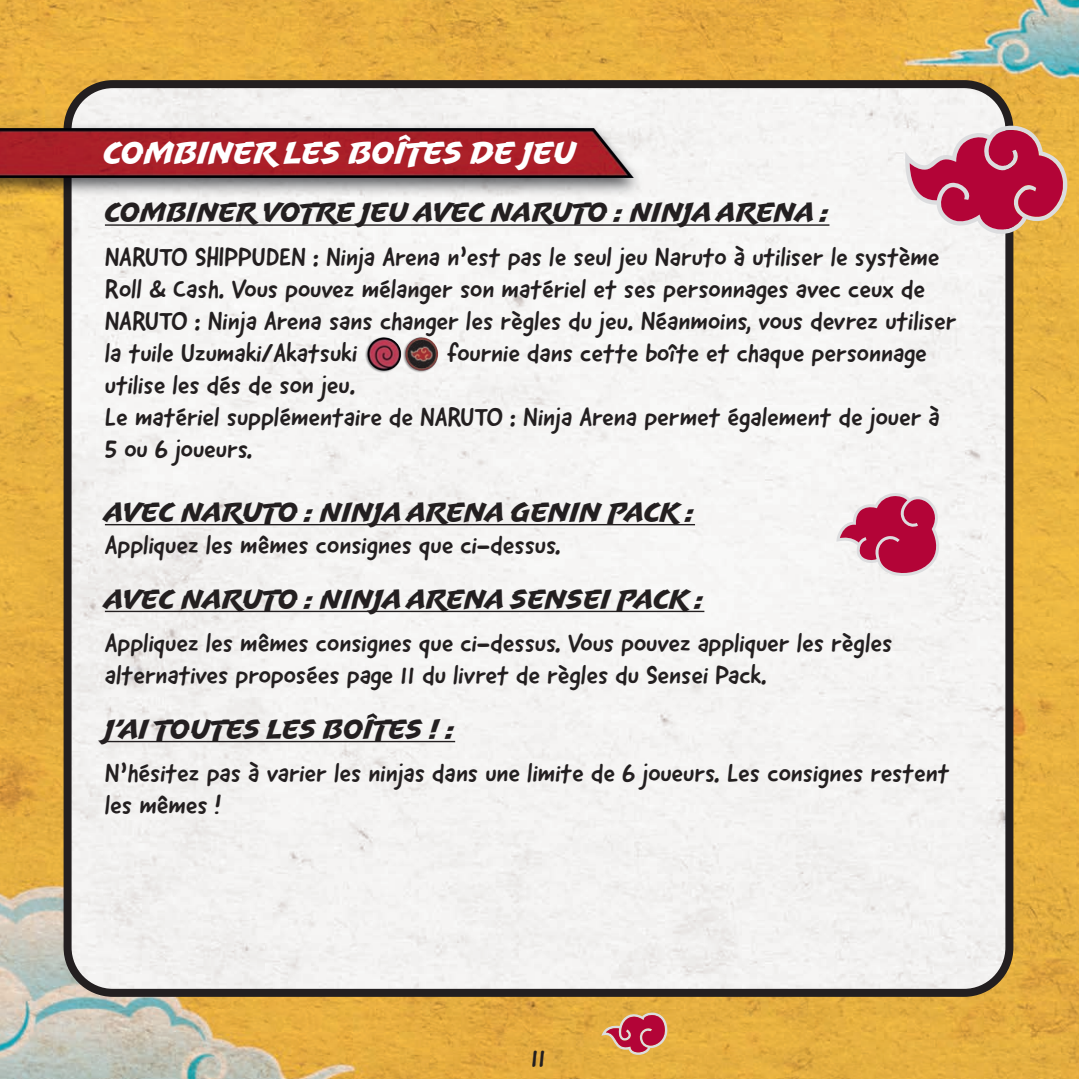
<style>
.page{position:relative;width:1079px;height:1079px;background:#fff}
.page>*{position:absolute;margin:0;border:0;box-sizing:border-box;transform-origin:0 0}
.t1{font:32px "Uppercut Angle";color:#fff}
.sous-titre{font:28px "Uppercut Angle";color:#231f20}
.t2{font:26px/32px "Good Dog New";color:#231f20}
</style>
<div class="page">
<img style="left:0;top:0;width:1078px;height:1078px">
<div style="left:68px;top:84px;width:941px;height:908px;background:#f5f4f3"></div>
<div style="left:64px;top:80px;width:949px;height:916px;border:8px solid #231f20;border-radius:45px"></div>
<hr style="left:105px;top:224px;width:724px;height:2px;background:#231f20">
<hr style="left:105px;top:524px;width:589px;height:1px;background:#231f20">
<hr style="left:105px;top:610px;width:599px;height:2px;background:#231f20">
<hr style="left:105px;top:740px;width:350px;height:2px;background:#231f20">
<img style="left:364px;top:336px;width:75px;height:36px">
<svg style="left:601px;top:1011px;width:67px;height:43px;background:#cc6b57"></svg>
<img style="left:0;top:118px;width:650px;height:86px">
<svg style="left:836px;top:492px;width:106px;height:85px"></svg>
<svg style="left:904px;top:124px;width:162px;height:111px"></svg>
<p class="t1" style="left:103px;top:134px;width:474px">COMBINER LES BOÎTES DE JEU</p>
<p class="sous-titre" style="left:105px;top:196px;width:725px">COMBINER VOTRE JEU AVEC NARUTO : NINJA ARENA :</p>
<p class="t2" style="left:105px;top:240px;width:852px">NARUTO SHIPPUDEN : Ninja Arena n’est pas le seul jeu Naruto à utiliser le système Roll &amp; Cash. Vous pouvez mélanger son matériel et ses personnages avec ceux de NARUTO : Ninja Arena sans changer les règles du jeu. Néanmoins, vous devrez utiliser la tuile Uzumaki/Akatsuki</p>
<p class="t2" style="left:447px;top:336px;width:481px">fournie dans cette boîte et chaque personnage</p>
<p class="t2" style="left:105px;top:368px;width:252px">utilise les dés de son jeu.</p>
<p class="t2" style="left:105px;top:400px;width:836px">Le matériel supplémentaire de NARUTO : Ninja Arena permet également de jouer à<br>5 ou 6 joueurs.</p>
<p class="sous-titre" style="left:105px;top:495px;width:591px">AVEC NARUTO : NINJA ARENA GENIN PACK :</p>
<p class="t2" style="left:105px;top:528px;width:457px">Appliquez les mêmes consignes que ci-dessus.</p>
<p class="sous-titre" style="left:105px;top:582px;width:600px">AVEC NARUTO : NINJA ARENA SENSEI PACK :</p>
<p class="t2" style="left:105px;top:626px;width:788px">Appliquez les mêmes consignes que ci-dessus. Vous pouvez appliquer les règles alternatives proposées page 11 du livret de règles du Sensei Pack.</p>
<p class="sous-titre" style="left:105px;top:712px;width:351px">J’AI TOUTES LES BOÎTES ! :</p>
<p class="t2" style="left:105px;top:756px;width:845px">N’hésitez pas à varier les ninjas dans une limite de 6 joueurs. Les consignes restent les mêmes !</p>
<p class="t2" style="left:531px;top:1041px;width:16px">11</p>
</div>
